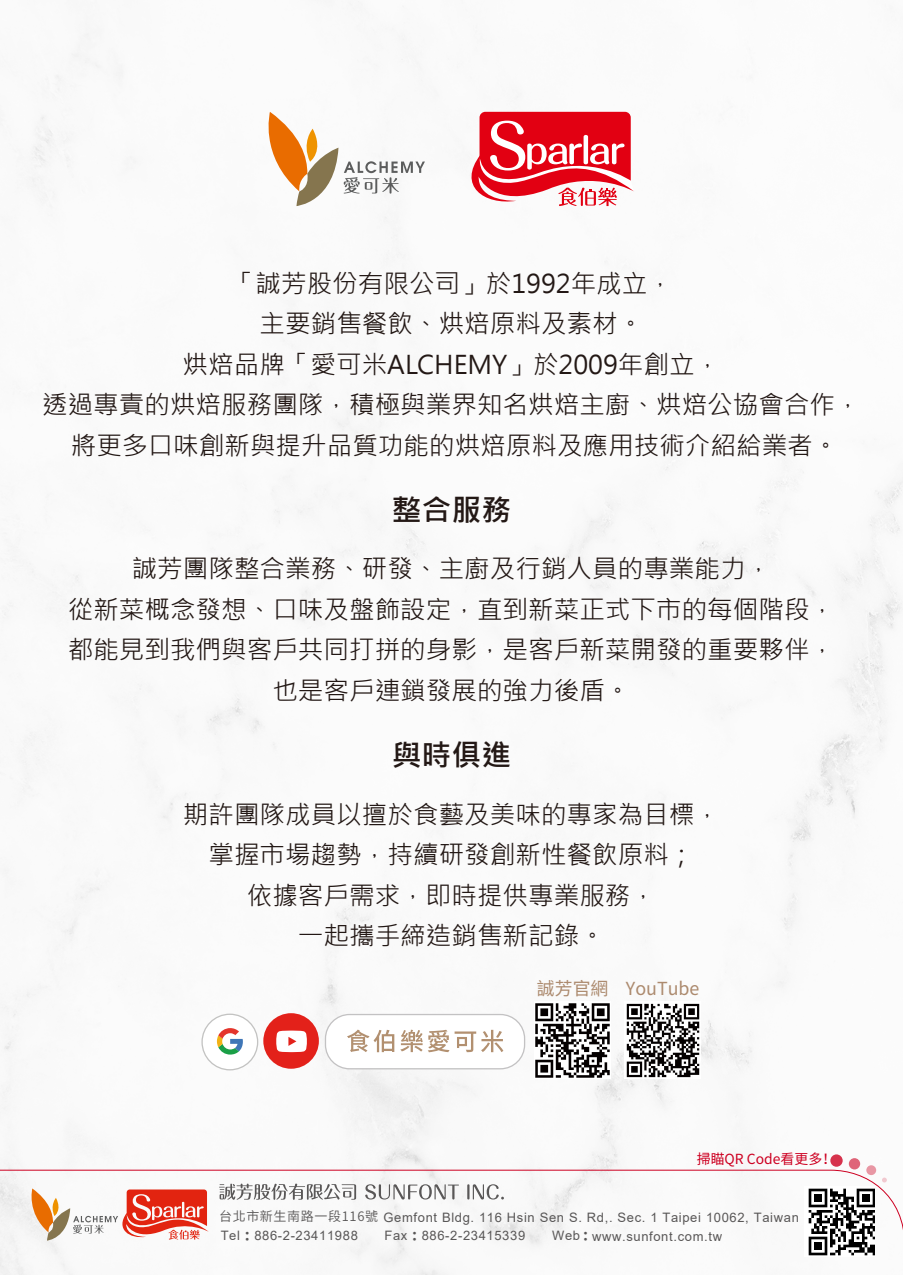
<style>
.page{position:relative;width:903px;height:1275px;background:#fff}
.page>*{position:absolute;margin:0;border:0;box-sizing:border-box;transform-origin:0 0}
.t1{font:700 29.93px "Microsoft Jheng Hei";color:#231815}
.t2{font:25.55px/40.4px "Microsoft Jheng Hei";color:#231815;text-align:center}
.t3{font:18.03px "Source Han Sans TW";color:#ac8a6e}
.t4{font:13.83px "Source Han Sans TW";color:#cd0021}
.t5{font:12.95px/18.2px "Arial";letter-spacing:.05em;color:#595757}
.s1{font-family:"Source Han Sans TW"}
.s2{font-family:"Source Han Sans TW";font-weight:800}
</style>
<div class="page">
<img style="left:0;top:1px;width:903px;height:1274px">
<svg style="left:457px;top:112px;width:177px;height:98px"></svg>
<svg style="left:259px;top:112px;width:79px;height:94px"></svg>
<svg style="left:344px;top:161px;width:81px;height:33px"></svg>
<div style="left:325px;top:1014px;width:200px;height:55px;background:#fff;border-radius:24px"></div>
<div style="left:325px;top:1014px;width:200px;height:55px;border:1px solid #c3c2c3;border-radius:24px"></div>
<div style="left:263px;top:1013px;width:56px;height:56px;background:#e3211a;border-radius:50%"></div>
<svg style="left:276px;top:1030px;width:31px;height:22px"></svg>
<div style="left:202px;top:1014px;width:56px;height:56px;background:#fff;border-radius:50%"></div>
<div style="left:201px;top:1014px;width:57px;height:56px;border:1px solid #c3c3c2;border-radius:50%"></div>
<svg style="left:217px;top:1028px;width:26px;height:26px"></svg>
<svg style="left:347px;top:1029px;width:47px;height:23px"></svg>
<svg style="left:400px;top:1030px;width:49px;height:22px"></svg>
<svg style="left:455px;top:1030px;width:48px;height:22px"></svg>
<img style="left:624px;top:1002px;width:77px;height:77px">
<img style="left:534px;top:1002px;width:77px;height:77px">
<svg style="left:830px;top:1154px;width:13px;height:13px"></svg>
<div style="left:849px;top:1158px;width:11px;height:11px;background:#df6478;border-radius:50%"></div>
<svg style="left:866px;top:1165px;width:10px;height:10px"></svg>
<svg style="left:0;top:1169px;width:903px;height:105px"></svg>
<img style="left:804px;top:1186px;width:71px;height:70px">
<svg style="left:26px;top:1188px;width:183px;height:54px"></svg>
<p class="t2" style="left:42px;top:263px;width:820px">「誠芳股份有限公司」於1992年成立，<br>主要銷售餐飲、烘焙原料及素材。<br>烘焙品牌「愛可米ALCHEMY」於2009年創立，<br>透過專責的烘焙服務團隊，積極與業界知名烘焙主廚、烘焙公協會合作，將更多口味創新與提升品質功能的烘焙原料及應用技術介紹給業者。</p>
<p class="t1" style="left:392px;top:491px;width:121px">整合服務</p>
<p class="t2" style="left:68px;top:549px;width:769px">誠芳團隊整合業務、研發、主廚及行銷人員的專業能力，<br>從新菜概念發想、口味及盤飾設定，直到新菜正式下市的每個階段，都能見到我們與客戶共同打拼的身影，是客戶新菜開發的重要夥伴，也是客戶連鎖發展的強力後盾。</p>
<p class="t1" style="left:392px;top:736px;width:121px">與時俱進</p>
<p class="t2" style="left:183px;top:794px;width:539px">期許團隊成員以擅於食藝及美味的專家為目標，掌握市場趨勢，持續研發創新性餐飲原料；<br>依據客戶需求，即時提供專業服務，<br>一起攜手締造銷售新記錄。</p>
<p class="t3" style="left:537px;top:979px;width:164px">誠芳官網 YouTube</p>
<p class="t4" style="left:697px;top:1151px;width:137px">掃瞄QR Code看更多！</p>
<p class="t5" style="left:219px;top:1208px;width:581px"><span class="s1">台北市新生南路一段116號</span> Gemfont Bldg. 116 Hsin Sen S. Rd,. Sec. 1 Taipei 10062, Taiwan<br>Tel<span class="s2">：</span>886-2-23411988</p>
<p class="t5" style="left:384px;top:1227px;width:142px">Fax<span class="s2">：</span>886-2-23415339</p>
<p class="t5" style="left:552px;top:1227px;width:171px">Web<span class="s2">：</span>www.sunfont.com.tw</p>
</div>
